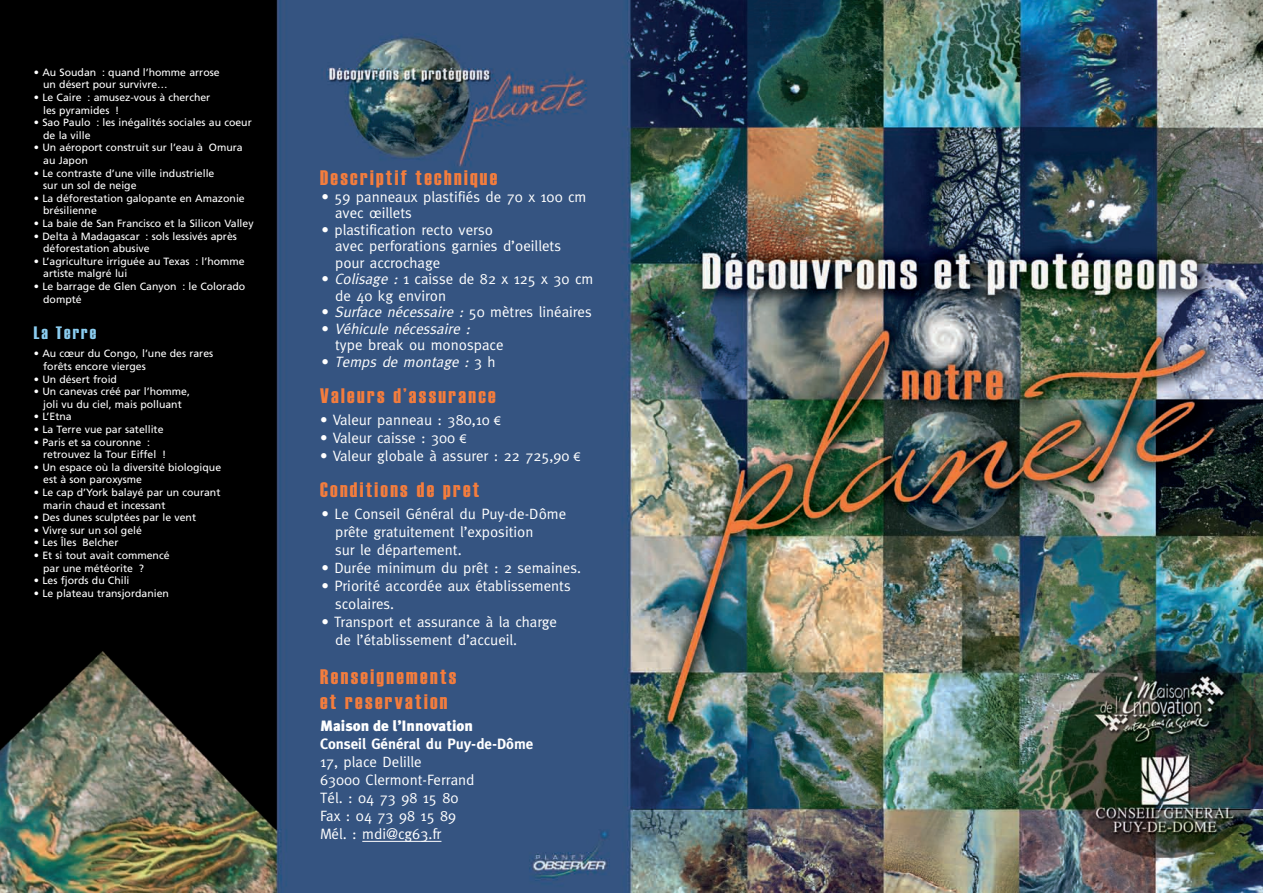
<style>
.page{position:relative;width:1263px;height:893px;background:#fff}
.page>*{position:absolute;margin:0;border:0;box-sizing:border-box;transform-origin:0 0}
.t1{font:21px/25.2px "Haettenschweiler";letter-spacing:.115em;color:#f47d3d}
.t2{font:18px "Haettenschweiler";letter-spacing:.115em;color:#8bcdf0}
.t3{font:15px/18px "Meta";color:#fff}
.t4{font:700 15px "Meta";color:#fff}
.t5{font:900 15px "Meta Plus";color:#fff}
.t6{font:italic 15px "Meta";color:#fff}
.t7{font:10.5px/12.6px "Frutiger";color:#fff}
.s1{font-style:italic}
.s2{font-style:normal}
.s3{font-family:"Arial";font-size:12px}
</style>
<div class="page">
<img style="left:0;top:0;width:1263px;height:893px">
<hr style="left:362px;top:841px;width:79px;height:1px;background:#fff">
<p class="t7" style="left:43px;top:67px;width:178px;text-indent:-9px">• Au Soudan : quand l’homme arrose un désert pour survivre…</p>
<p class="t7" style="left:43px;top:92px;width:169px;text-indent:-9px">• Le Caire : amusez-vous à chercher les pyramides !</p>
<p class="t7" style="left:43px;top:117px;width:210px;text-indent:-9px">• Sao Paulo : les inégalités sociales au coeur de la ville</p>
<p class="t7" style="left:43px;top:142px;width:201px;text-indent:-9px">• Un aéroport construit sur l’eau à Omura au Japon</p>
<p class="t7" style="left:43px;top:167px;width:173px;text-indent:-9px">• Le contraste d’une ville industrielle sur un sol de neige</p>
<p class="t7" style="left:43px;top:193px;width:203px;text-indent:-9px">• La déforestation galopante en Amazonie brésilienne</p>
<p class="t7" style="left:34px;top:218px;width:221px">• La baie de San Francisco et la Silicon Valley</p>
<p class="t7" style="left:43px;top:230px;width:195px;text-indent:-9px">• Delta à Madagascar : sols lessivés après déforestation abusive</p>
<p class="t7" style="left:43px;top:256px;width:203px;text-indent:-9px">• L’agriculture irriguée au Texas : l’homme artiste malgré lui</p>
<p class="t7" style="left:43px;top:281px;width:204px;text-indent:-9px">• Le barrage de Glen Canyon : le Colorado dompté</p>
<h2 class="t2" style="left:34px;top:322px;width:64px">La Terre</h2>
<p class="t7" style="left:43px;top:348px;width:172px;text-indent:-9px">• Au cœur du Congo, l’une des rares forêts encore vierges</p>
<p class="t7" style="left:34px;top:373px;width:85px">• Un désert froid</p>
<p class="t7" style="left:34px;top:386px;width:158px;text-align:center">• Un canevas créé par l’homme, joli vu du ciel, mais polluant</p>
<p class="t7" style="left:34px;top:411px;width:39px">• L’Etna</p>
<p class="t7" style="left:34px;top:424px;width:131px">• La Terre vue par satellite</p>
<p class="t7" style="left:43px;top:436px;width:125px;text-indent:-9px">• Paris et sa couronne : retrouvez la Tour Eiffel !</p>
<p class="t7" style="left:43px;top:462px;width:179px;text-indent:-9px">• Un espace où la diversité biologique est à son paroxysme</p>
<p class="t7" style="left:43px;top:487px;width:179px;text-indent:-9px">• Le cap d’York balayé par un courant marin chaud et incessant</p>
<p class="t7" style="left:34px;top:512px;width:164px">• Des dunes sculptées par le vent</p>
<p class="t7" style="left:34px;top:525px;width:110px">• Vivre sur un sol gelé</p>
<p class="t7" style="left:34px;top:537px;width:86px">• Les Îles Belcher</p>
<p class="t7" style="left:43px;top:550px;width:128px;text-indent:-9px">• Et si tout avait commencé par une météorite ?</p>
<p class="t7" style="left:34px;top:575px;width:97px">• Les fjords du Chili</p>
<p class="t7" style="left:34px;top:588px;width:137px">• Le plateau transjordanien</p>
<h1 class="t1" style="left:320px;top:164px;width:179px">Descriptif technique</h1>
<h3 class="t3" style="left:335px;top:189px;width:253px;line-height:16.5px;text-indent:-14px">• 59 panneaux plastifiés de 70 x 100 cm avec œillets</h3>
<h3 class="t3" style="left:335px;top:222px;width:228px;line-height:16.5px;text-indent:-14px">• plastification recto verso<br>avec perforations garnies d’oeillets pour accrochage</h3>
<h3 class="t3" style="left:335px;top:271px;width:260px;line-height:16.5px;text-indent:-14px">• <span class="s1">Colisage :</span> 1 caisse de 82 x 125 x 30 cm de 40 kg environ</h3>
<h3 class="t3" style="left:321px;top:303px;width:272px">• <span class="s1">Surface nécessaire :</span> 50 mètres linéaires</h3>
<h3 class="t3" style="left:335px;top:321px;width:170px;line-height:16.5px;text-indent:-14px">• <span class="s1">Véhicule nécessaire : </span>type break ou monospace</h3>
<h3 class="t6" style="left:321px;top:353px;width:176px"><span class="s2">•</span> Temps de montage : <span class="s2">3 h</span></h3>
<h1 class="t1" style="left:320px;top:382px;width:177px">Valeurs d’assurance</h1>
<h3 class="t3" style="left:320px;top:411px;width:182px">• Valeur panneau : 380,10 <span class="s3">€</span></h3>
<h3 class="t3" style="left:320px;top:429px;width:148px">• Valeur caisse : 300 <span class="s3">€</span></h3>
<h3 class="t3" style="left:320px;top:447px;width:262px">• Valeur globale à assurer : 22 725,90 <span class="s3">€</span></h3>
<h1 class="t1" style="left:320px;top:475px;width:161px">Conditions de pret</h1>
<h3 class="t3" style="left:335px;top:505px;width:233px;text-indent:-14px">• Le Conseil Général du Puy-de-Dôme prête gratuitement l’exposition<br>sur le département.</h3>
<h3 class="t3" style="left:321px;top:559px;width:261px">• Durée minimum du prêt : 2 semaines.</h3>
<h3 class="t3" style="left:335px;top:577px;width:237px;text-indent:-14px">• Priorité accordée aux établissements scolaires.</h3>
<h3 class="t3" style="left:335px;top:613px;width:224px;text-indent:-14px">• Transport et assurance à la charge de l’établissement d’accueil.</h3>
<h1 class="t1" style="left:320px;top:663px;width:138px">Renseignements et reservation</h1>
<h3 class="t5" style="left:320px;top:717px;width:155px">Maison de l’Innovation</h3>
<h3 class="t4" style="left:320px;top:735px;width:215px">Conseil Général du Puy-de-Dôme</h3>
<h3 class="t3" style="left:320px;top:753px;width:156px">17, place Delille<br>63000 Clermont-Ferrand<br>Tél. : 04 73 98 15 80<br>Fax : 04 73 98 15 89<br>Mél. : mdi@cg63.fr</h3>
</div>
